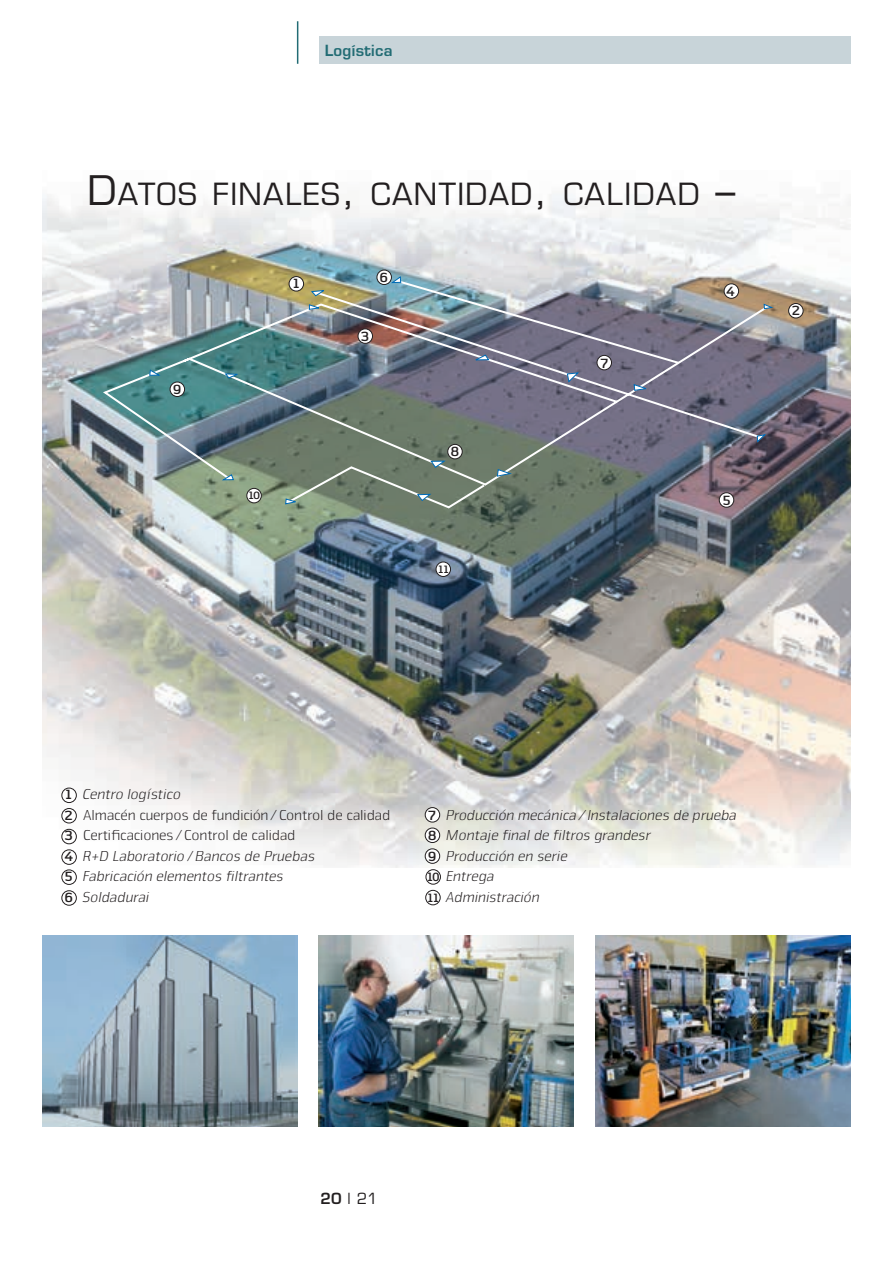
<style>
.page{position:relative;width:893px;height:1263px;background:#fff}
.page>*{position:absolute;margin:0;border:0;box-sizing:border-box;transform-origin:0 0}
.t1{font:29.85px "Eurostile";letter-spacing:.045em;color:#231f20}
.t2{font:italic 300 15px/20.5px "Nuri 02";color:#231f20}
.t3{font:300 15px/20.5px "Nuri 01";color:#231f20}
.t4{font:700 15px "Nuri 07";color:#231f20}
.t5{font:600 15px "Eurostile";letter-spacing:.025em;color:#226c74}
.t6{font:15px "Eurostile";color:#231f20}
.t7{font:700 12px "Nuri 07";color:#231f20}
.s1{font-size:39.75px}
.s2{font-family:"Nuri 07";font-weight:700;font-style:normal}
.s3{font-family:"Nuri 07";font-weight:700}
.s4{font-family:"Nuri 01";font-style:normal}
.s5{font-family:"Nuri 07";font-weight:700;font-style:normal;font-size:13.5px}
.s6{font-weight:600}
</style>
<div class="page">
<img style="left:43px;top:194px;width:807px;height:674px">
<img style="left:101px;top:291px;width:667px;height:196px">
<img style="left:392px;top:277px;width:289px;height:88px">
<svg style="left:223px;top:474px;width:11px;height:6px"></svg>
<svg style="left:757px;top:434px;width:9px;height:8px"></svg>
<svg style="left:567px;top:373px;width:11px;height:9px"></svg>
<svg style="left:311px;top:290px;width:14px;height:6px"></svg>
<svg style="left:225px;top:374px;width:13px;height:4px"></svg>
<svg style="left:149px;top:370px;width:10px;height:6px"></svg>
<svg style="left:309px;top:305px;width:10px;height:5px"></svg>
<svg style="left:634px;top:384px;width:12px;height:7px"></svg>
<svg style="left:764px;top:304px;width:8px;height:5px"></svg>
<svg style="left:497px;top:469px;width:13px;height:7px"></svg>
<svg style="left:285px;top:461px;width:202px;height:49px;background:#768574"></svg>
<div style="left:289px;top:277px;width:15px;height:14px;background:#fff;border-radius:50%"></div>
<div style="left:289px;top:276px;width:15px;height:15px;border:1px solid #231f20;border-radius:50%"></div>
<div style="left:789px;top:303px;width:14px;height:15px;background:#fff;border-radius:50%"></div>
<div style="left:788px;top:303px;width:15px;height:15px;border:1px solid #231f20;border-radius:50%"></div>
<div style="left:724px;top:284px;width:15px;height:14px;background:#fff;border-radius:50%"></div>
<div style="left:724px;top:284px;width:15px;height:14px;border:1px solid #231f20;border-radius:50%"></div>
<div style="left:597px;top:355px;width:14px;height:15px;background:#fff;border-radius:50%"></div>
<div style="left:597px;top:355px;width:15px;height:15px;border:1px solid #231f20;border-radius:50%"></div>
<div style="left:377px;top:270px;width:14px;height:15px;background:#fff;border-radius:50%"></div>
<div style="left:377px;top:270px;width:15px;height:15px;border:1px solid #231f20;border-radius:50%"></div>
<div style="left:719px;top:493px;width:15px;height:14px;background:#fff;border-radius:50%"></div>
<div style="left:719px;top:492px;width:15px;height:15px;border:1px solid #231f20;border-radius:50%"></div>
<div style="left:448px;top:444px;width:14px;height:15px;background:#fff;border-radius:50%"></div>
<div style="left:448px;top:444px;width:14px;height:15px;border:1px solid #231f20;border-radius:50%"></div>
<div style="left:436px;top:562px;width:15px;height:14px;background:#fff;border-radius:50%"></div>
<div style="left:436px;top:562px;width:15px;height:15px;border:1px solid #231f20;border-radius:50%"></div>
<div style="left:247px;top:488px;width:14px;height:15px;background:#fff;border-radius:50%"></div>
<div style="left:247px;top:488px;width:14px;height:15px;border:1px solid #231f20;border-radius:50%"></div>
<div style="left:170px;top:382px;width:15px;height:14px;background:#fff;border-radius:50%"></div>
<div style="left:170px;top:382px;width:15px;height:15px;border:1px solid #231f20;border-radius:50%"></div>
<div style="left:358px;top:329px;width:14px;height:14px;background:#fff;border-radius:50%"></div>
<div style="left:358px;top:329px;width:15px;height:15px;border:1px solid #231f20;border-radius:50%"></div>
<div style="left:319px;top:36px;width:531px;height:28px;background:#c8d4d9"></div>
<hr style="left:297px;top:21px;width:1px;height:43px;background:#226c74">
<img style="left:43px;top:935px;width:255px;height:192px">
<img style="left:595px;top:935px;width:255px;height:192px">
<img style="left:319px;top:935px;width:255px;height:192px">
<div style="left:62px;top:788px;width:14px;height:14px;background:#fff;border-radius:50%"></div>
<div style="left:62px;top:788px;width:15px;height:15px;border:1px solid #231f20;border-radius:50%"></div>
<div style="left:62px;top:808px;width:14px;height:15px;background:#fff;border-radius:50%"></div>
<div style="left:62px;top:808px;width:15px;height:15px;border:1px solid #231f20;border-radius:50%"></div>
<div style="left:62px;top:829px;width:14px;height:15px;background:#fff;border-radius:50%"></div>
<div style="left:62px;top:829px;width:15px;height:15px;border:1px solid #231f20;border-radius:50%"></div>
<div style="left:62px;top:850px;width:14px;height:14px;background:#fff;border-radius:50%"></div>
<div style="left:62px;top:850px;width:15px;height:14px;border:1px solid #231f20;border-radius:50%"></div>
<div style="left:62px;top:870px;width:15px;height:15px;border:1px solid #231f20;border-radius:50%"></div>
<div style="left:62px;top:890px;width:15px;height:15px;border:1px solid #231f20;border-radius:50%"></div>
<div style="left:425px;top:807px;width:15px;height:15px;background:#fff;border-radius:50%"></div>
<div style="left:425px;top:807px;width:15px;height:15px;border:1px solid #231f20;border-radius:50%"></div>
<div style="left:425px;top:828px;width:15px;height:14px;background:#fff;border-radius:50%"></div>
<div style="left:425px;top:828px;width:15px;height:15px;border:1px solid #231f20;border-radius:50%"></div>
<div style="left:425px;top:849px;width:15px;height:14px;background:#fff;border-radius:50%"></div>
<div style="left:425px;top:849px;width:15px;height:14px;border:1px solid #231f20;border-radius:50%"></div>
<div style="left:426px;top:869px;width:15px;height:15px;border:1px solid #231f20;border-radius:50%"></div>
<div style="left:425px;top:890px;width:15px;height:15px;border:1px solid #231f20;border-radius:50%"></div>
<p class="t5" style="left:325px;top:41px;width:70px">Logística</p>
<h1 class="t1" style="left:87px;top:176px;width:649px"><span class="s1">D</span>ATOS FINALES<span class="s1">,</span> CANTIDAD<span class="s1">,</span> CALIDAD <span class="s1">–</span></h1>
<p class="t4" style="left:173px;top:380px;width:10px">9</p>
<p class="t4" style="left:293px;top:274px;width:9px">1</p>
<p class="t7" style="left:248px;top:488px;width:14px">10</p>
<p class="t4" style="left:379px;top:268px;width:10px">6</p>
<p class="t4" style="left:361px;top:327px;width:10px">3</p>
<p class="t4" style="left:450px;top:442px;width:11px">8</p>
<p class="t7" style="left:438px;top:561px;width:13px">11</p>
<p class="t4" style="left:600px;top:353px;width:10px">7</p>
<p class="t4" style="left:725px;top:281px;width:11px">4</p>
<p class="t4" style="left:722px;top:490px;width:10px">5</p>
<p class="t4" style="left:791px;top:301px;width:10px">2</p>
<p class="t2" style="left:65px;top:783px;width:117px"><span class="s2">1</span> Centro logístico</p>
<p class="t3" style="left:64px;top:804px;width:327px"><span class="s3">2</span> Almacén cuerpos de fundición/Control de calidad<br><span class="s3">3</span> Certificaciones/Control de calidad</p>
<p class="t2" style="left:64px;top:845px;width:252px"><span class="s2">4</span> R+D Laboratorio<span class="s4">/</span>Bancos de Pruebas<br><span class="s2">5</span> Fabricación elementos filtrantes<br><span class="s2">6</span> Soldadurai</p>
<p class="t2" style="left:427px;top:804px;width:311px"><span class="s2">7</span> Producción mecánica/Instalaciones de prueba<br><span class="s2">8</span> Montaje final de filtros grandesr<br><span class="s2">9</span> Producción en serie<br><span class="s5">10</span> Entrega<br><span class="s5">11</span> Administración</p>
<p class="t6" style="left:320px;top:1190px;width:59px"><span class="s6">20</span> | 21</p>
</div>
